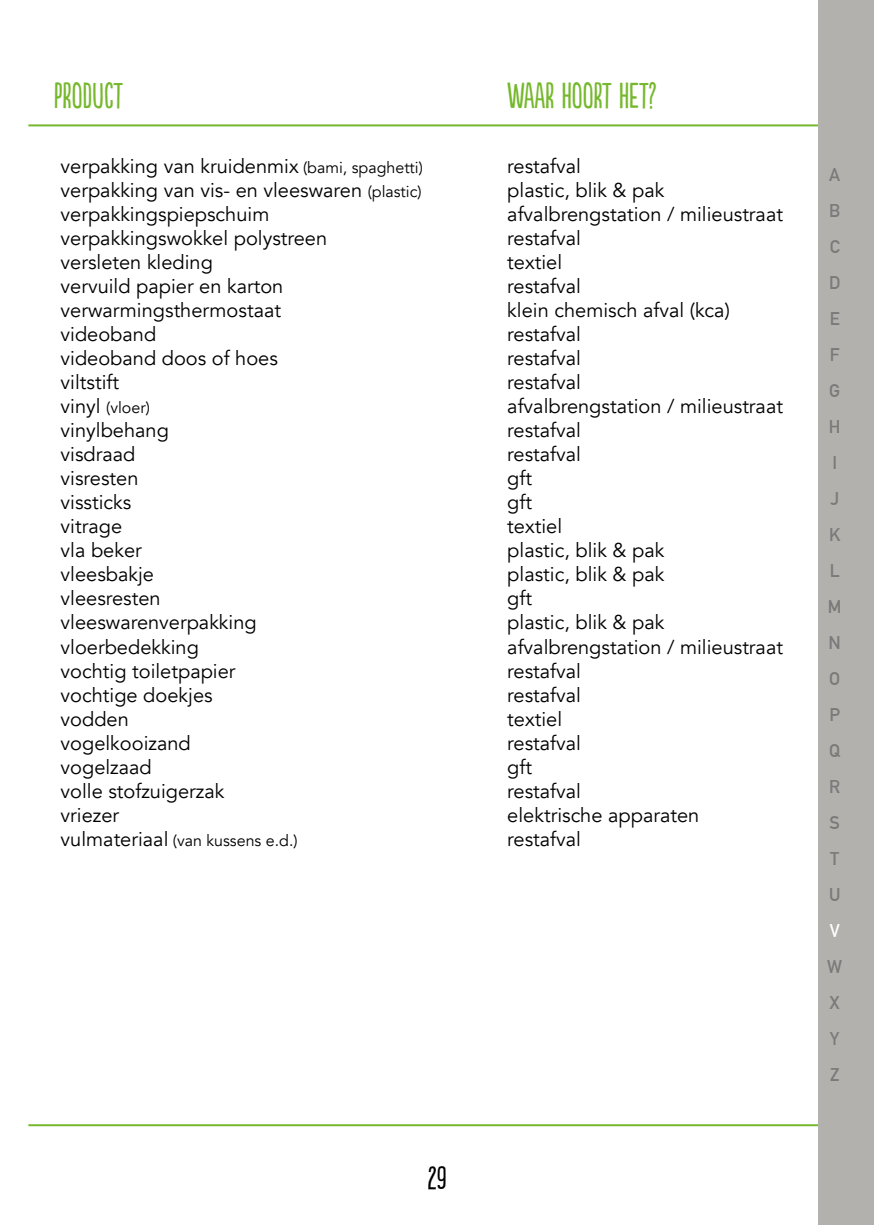
<style>
.page{position:relative;width:874px;height:1225px;background:#fff}
.page>*{position:absolute;margin:0;border:0;box-sizing:border-box;transform-origin:0 0}
.t1{font:34px "Populaire";color:#76b82d}
.t2{font:30px "Populaire";color:#000}
.t3{font:20px/24px "Avenir";color:#000}
.t4{font:700 18px/36px "DIN Alternate";color:#7b7a7a}
.t5{font:700 18px "DIN Alternate";color:#fff}
.t6{font:16px "Avenir";color:#000}
.s1{font-size:16px}
.s2{font-size:20px}
</style>
<div class="page">
<hr style="left:28px;top:124px;width:817px;height:2px;background:#76b82d">
<hr style="left:28px;top:1124px;width:817px;height:2px;background:#76b82d">
<div style="left:818px;top:0;width:55px;height:1225px;background:#b2b1ad"></div>
<h1 class="t1" style="left:54px;top:78px;width:71px">PRODUCT</h1>
<h1 class="t1" style="left:507px;top:78px;width:151px">WAAR HOORT HET?</h1>
<p class="t3" style="left:61px;top:155px;width:363px">verpakking van kruidenmix <span class="s1">(bami, spaghetti) </span>verpakking van vis- en vleeswaren <span class="s1">(plastic) </span>verpakkingspiepschuim verpakkingswokkel polystreen<br>versleten kleding<br>vervuild papier en karton verwarmingsthermostaat<br>videoband<br>videoband doos of hoes<br>viltstift</p>
<p class="t6" style="left:61px;top:398px;width:91px"><span class="s2">vinyl</span> (vloer)</p>
<p class="t3" style="left:61px;top:419px;width:197px">vinylbehang<br>visdraad<br>visresten<br>vissticks<br>vitrage<br>vla beker<br>vleesbakje vleesresten vleeswarenverpakking vloerbedekking vochtig toiletpapier vochtige doekjes vodden vogelkooizand vogelzaad<br>volle stofzuigerzak vriezer</p>
<p class="t6" style="left:61px;top:830px;width:238px"><span class="s2">vulmateriaal</span> (van kussens e.d.)</p>
<h2 class="t2" style="left:427px;top:1162px;width:20px">29</h2>
<p class="t3" style="left:507px;top:155px;width:277px">restafval<br>plastic, blik &amp; pak afvalbrengstation / milieustraat restafval<br>textiel<br>restafval<br>klein chemisch afval (kca) restafval<br>restafval<br>restafval<br>afvalbrengstation / milieustraat restafval<br>restafval<br>gft<br>gft<br>textiel<br>plastic, blik &amp; pak<br>plastic, blik &amp; pak<br>gft<br>plastic, blik &amp; pak afvalbrengstation / milieustraat restafval<br>restafval<br>textiel<br>restafval<br>gft<br>restafval<br>elektrische apparaten<br>restafval</p>
<p class="t4" style="left:827px;top:155px;width:15px">A<br>B<br>C<br>D<br>E<br>F<br>G<br>H<br>I<br>J<br>K<br>L<br>M<br>N<br>O<br>P<br>Q<br>R<br>S<br>T<br>U</p>
<p class="t5" style="left:829px;top:917px;width:12px">V</p>
<p class="t4" style="left:826px;top:947px;width:16px">W<br>X<br>Y<br>Z</p>
</div>
